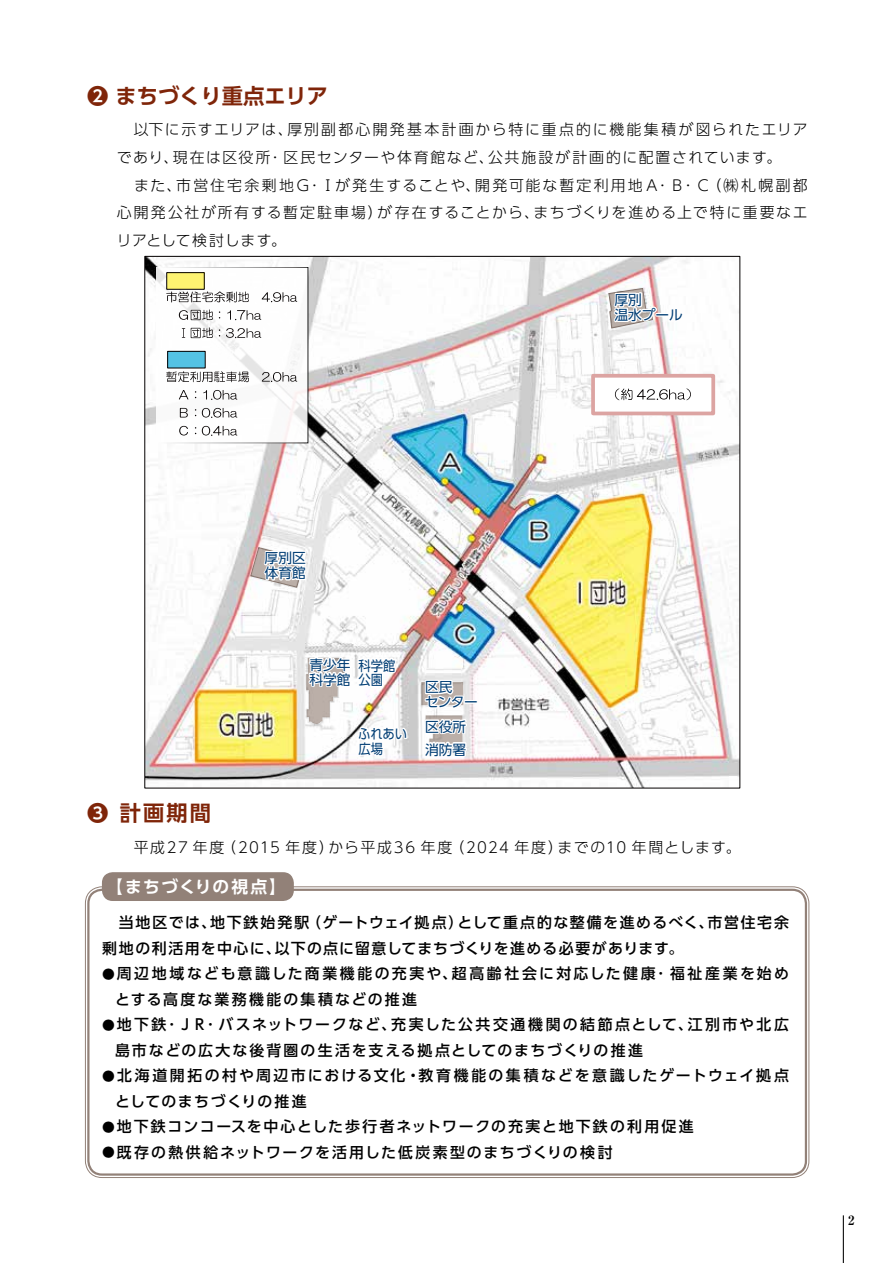
<style>
.page{position:relative;width:893px;height:1263px;background:#fff}
.page>*{position:absolute;margin:0;border:0;box-sizing:border-box;transform-origin:0 0}
.t1{font:700 21.3px "UD Shin Go Pro De";color:#7f2509}
.t2{font:700 16.65px "UD Shin Go Pro De";letter-spacing:.08em;color:#fff}
.t3{font:500 14.85px/25.5px "UD Shin Go Pro";letter-spacing:.125em;color:#000}
.t4{font:300 14.85px/27.6px "UD Shin Go Pro";letter-spacing:.115em;color:#000}
.t5{font:500 14.85px/25.5px "UD Shin Go Pro";letter-spacing:.095em;color:#000}
.t6{font:500 14.85px/25.5px "UD Shin Go Pro";letter-spacing:.155em;color:#000}
.t7{font:300 14.85px "UD Shin Go Pro";letter-spacing:.095em;color:#000}
.t8{font:13.65px/15px "UD Shin Go Pro";color:#003d74}
.t9{font:13.65px/15px "UD Shin Go Pro";color:#003d74;scale:.9 1}
.t10{font:700 12.75px "Ryumin Pro";color:#000}
.s1{font-size:12.75px}
</style>
<div class="page">
<div style="left:87px;top:889px;width:720px;height:287px;border:2px solid #928178;border-radius:14px"></div>
<div style="left:102px;top:872px;width:192px;height:29px;background:#928178;border-radius:11px"></div>
<hr style="left:843px;top:1215px;width:1px;height:48px;background:#000">
<img style="left:146px;top:258px;width:592px;height:528px">
<div style="left:593px;top:376px;width:120px;height:37px;background:#fff"></div>
<div style="left:591px;top:374px;width:124px;height:41px;border:4px solid #dca4a2"></div>
<img style="left:595px;top:382px;width:116px;height:25px">
<svg style="left:615px;top:388px;width:76px;height:12px"></svg>
<div style="left:156px;top:267px;width:152px;height:176px;background:#fff"></div>
<div style="left:156px;top:267px;width:152px;height:176px;border:1px solid #fff"></div>
<div style="left:167px;top:273px;width:37px;height:16px;background:#fdf371"></div>
<div style="left:167px;top:272px;width:37px;height:17px;border:1px solid #040000"></div>
<div style="left:168px;top:351px;width:37px;height:17px;background:#54c2e4"></div>
<div style="left:167px;top:351px;width:38px;height:17px;border:1px solid #040000"></div>
<svg style="left:166px;top:291px;width:83px;height:11px"></svg>
<svg style="left:262px;top:292px;width:35px;height:10px"></svg>
<svg style="left:179px;top:309px;width:41px;height:11px"></svg>
<svg style="left:227px;top:310px;width:34px;height:10px"></svg>
<svg style="left:182px;top:327px;width:38px;height:11px"></svg>
<svg style="left:226px;top:328px;width:35px;height:10px"></svg>
<svg style="left:166px;top:371px;width:83px;height:11px"></svg>
<svg style="left:262px;top:372px;width:35px;height:10px"></svg>
<svg style="left:179px;top:390px;width:17px;height:10px"></svg>
<svg style="left:203px;top:390px;width:34px;height:10px"></svg>
<svg style="left:180px;top:408px;width:16px;height:9px"></svg>
<svg style="left:202px;top:408px;width:35px;height:10px"></svg>
<svg style="left:179px;top:426px;width:17px;height:9px"></svg>
<svg style="left:202px;top:426px;width:35px;height:10px"></svg>
<div style="left:421px;top:682px;width:42px;height:23px;background:#b2aca8"></div>
<svg style="left:609px;top:288px;width:49px;height:40px"></svg>
<div style="left:655px;top:313px;width:15px;height:4px;border:2px solid #fff"></div>
<svg style="left:666px;top:307px;width:19px;height:17px"></svg>
<svg style="left:251px;top:547px;width:57px;height:40px"></svg>
<svg style="left:422px;top:678px;width:50px;height:81px"></svg>
<svg style="left:306px;top:619px;width:103px;height:160px"></svg>
<p class="t1" style="left:87px;top:78px;width:242px">❷ まちづくり重点エリア</p>
<p class="t4" style="left:117px;top:115px;width:692px">　以下に示すエリアは、厚別副都心開発基本計画から特に重点的に機能集積が図られたエリアであり、現在は区役所･区民センターや体育館など、公共施設が計画的に配置されています。<br>　また、市営住宅余剰地Ｇ･Ⅰが発生することや、開発可能な暫定利用地Ａ･Ｂ･Ｃ（㈱札幌副都心開発公社が所有する暫定駐車場）が存在することから、まちづくりを進める上で特に重要なエリアとして検討します。</p>
<p class="t8" style="left:615px;top:292px;width:70px">厚別<br>温水プール</p>
<p class="t8" style="left:265px;top:550px;width:43px">厚別区体育館</p>
<p class="t8" style="left:309px;top:657px;width:43px">青少年科学館</p>
<p class="t9" style="left:358px;top:657px;width:43px">科学館公園</p>
<p class="t9" style="left:358px;top:726px;width:56px">ふれあい広場</p>
<p class="t8" style="left:425px;top:679px;width:54px">区民<br>センター</p>
<p class="t8" style="left:425px;top:715px;width:43px;line-height:22.8px">区役所消防署</p>
<p class="t1" style="left:87px;top:796px;width:126px">❸ 計画期間</p>
<p class="t7" style="left:117px;top:835px;width:625px">　平成27 年度（2015 年度）から平成36 年度（2024 年度）までの10 年間とします。</p>
<p class="t2" style="left:106px;top:873px;width:181px">【まちづくりの視点】</p>
<p class="t5" style="left:102px;top:909px;width:688px">　当地区では、地下鉄始発駅（ゲートウェイ拠点）として重点的な整備を進めるべく、市営住宅余剰地の利活用を中心に、以下の点に留意してまちづくりを進める必要があります。</p>
<p class="t6" style="left:115px;top:960px;width:675px;text-indent:-13px"><span class="s1">●</span>周辺地域なども意識した商業機能の充実や、超高齢社会に対応した健康･福祉産業を始めとする高度な業務機能の集積などの推進</p>
<p class="t3" style="left:115px;top:1011px;width:675px;text-indent:-13px"><span class="s1">●</span>地下鉄･ＪＲ･バスネットワークなど、充実した公共交通機関の結節点として、江別市や北広島市などの広大な後背圏の生活を支える拠点としてのまちづくりの推進</p>
<p class="t3" style="left:115px;top:1062px;width:675px;text-indent:-13px"><span class="s1">●</span>北海道開拓の村や周辺市における文化・教育機能の集積などを意識したゲートウェイ拠点としてのまちづくりの推進</p>
<p class="t3" style="left:102px;top:1113px;width:593px"><span class="s1">●</span>地下鉄コンコースを中心とした歩行者ネットワークの充実と地下鉄の利用促進</p>
<p class="t3" style="left:102px;top:1139px;width:512px"><span class="s1">●</span>既存の熱供給ネットワークを活用した低炭素型のまちづくりの検討</p>
<p class="t10" style="left:848px;top:1210px;width:8px">2</p>
</div>
